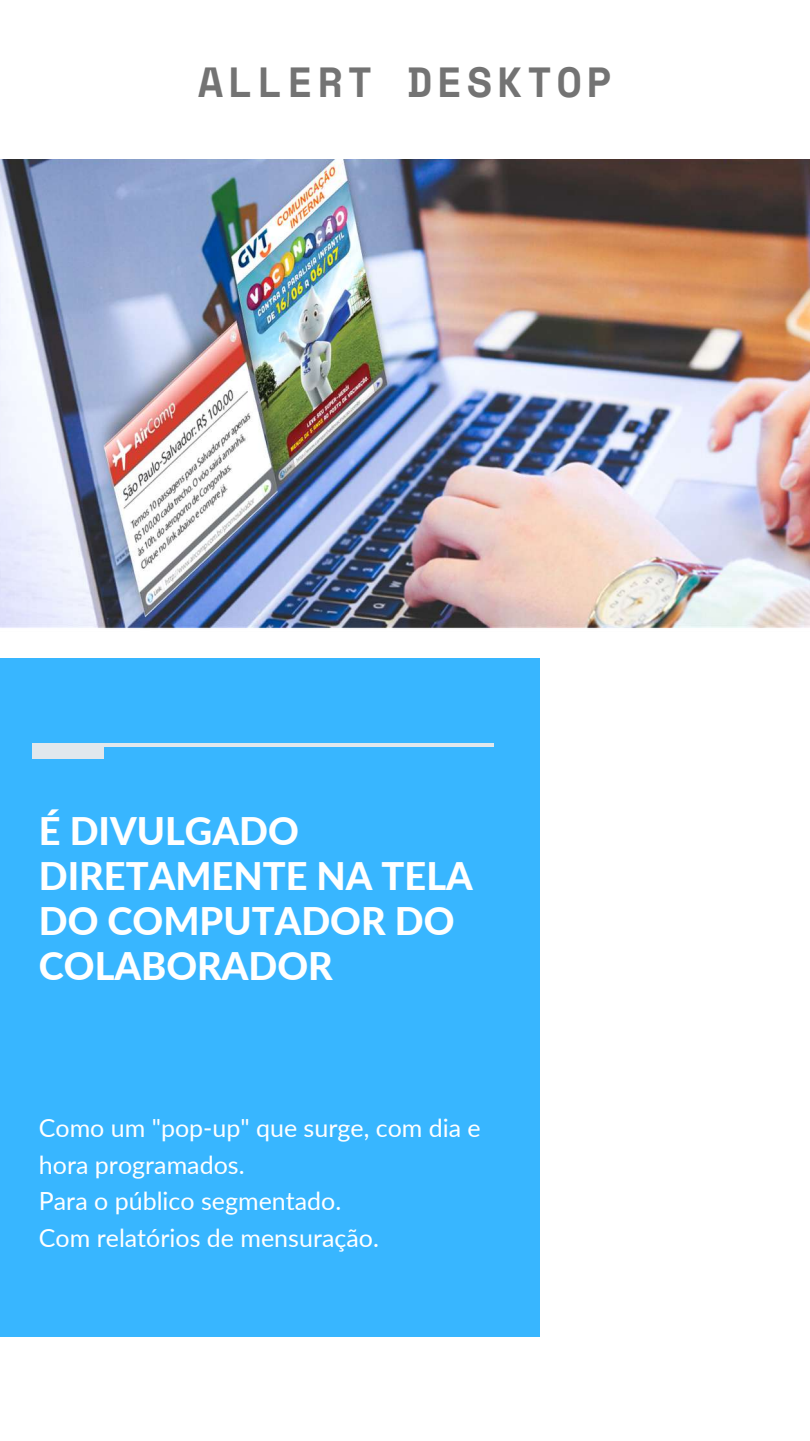
<style>
.page{position:relative;width:810px;height:1441px;background:#fff}
.page>*{position:absolute;margin:0;border:0;box-sizing:border-box;transform-origin:0 0}
.t1{font:700 42px "Space Mono";letter-spacing:.1em;color:#737373}
.t2{font:800 38px/45px "Lato";color:#fff}
.t3{font:25px/36.8px "Lato";color:#fff}
</style>
<div class="page">
<div style="left:0;top:658px;width:540px;height:678px;background:#38b6ff"></div>
<svg style="left:103px;top:743px;width:391px;height:3px"></svg>
<div style="left:32px;top:742px;width:71px;height:16px;background:#e1e8ed"></div>
<img style="left:0;top:159px;width:810px;height:470px">
<h1 class="t1" style="left:198px;top:50px;width:416px">ALLERT DESKTOP</h1>
<h2 class="t2" style="left:39px;top:807px;width:435px">É DIVULGADO<br>DIRETAMENTE NA TELA<br>DO COMPUTADOR DO<br>COLABORADOR</h2>
<p class="t3" style="left:39px;top:1108px;width:443px">Como um "pop-up" que surge, com dia e hora programados.<br>Para o público segmentado.<br>Com relatórios de mensuração.</p>
</div>
